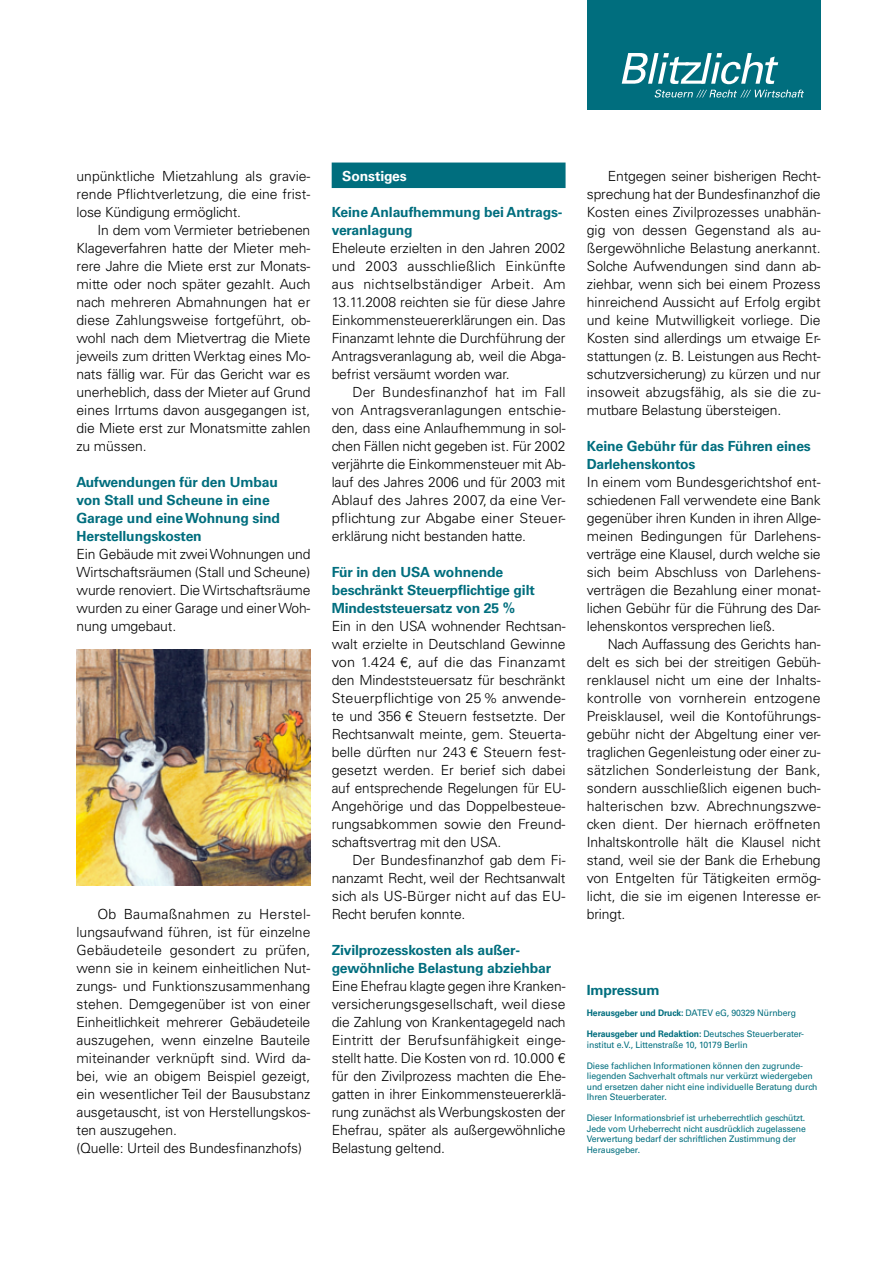
<style>
.page{position:relative;width:893px;height:1263px;background:#fff}
.page>*{position:absolute;margin:0;border:0;box-sizing:border-box;transform-origin:0 0}
.t1{font:300 13.95px/18px "Univers LT Std";letter-spacing:-.01em;color:#000;text-align:justify}
.t2{font:700 13.95px/18px "Univers LT Std";letter-spacing:-.01em;color:#006e7e}
.t3{font:700 13.95px "Univers LT Std";letter-spacing:-.01em;color:#fff}
.t4{font:9px/10.5px "Univers LT Std";letter-spacing:-.01em;color:#006e7e;scale:.96 1}
.s1{font-weight:700}
</style>
<div class="page">
<div style="left:587px;top:0;width:234px;height:110px;background:#006e7e"></div>
<svg style="left:622px;top:53px;width:156px;height:31px"></svg>
<svg style="left:655px;top:90px;width:149px;height:8px"></svg>
<div style="left:332px;top:163px;width:234px;height:25px;background:#006e7e"></div>
<img style="left:77px;top:649px;width:234px;height:236px">
<p class="t1" style="left:77px;top:167px;width:235px">unpünktliche Mietzahlung als gravie&shy;rende Pflichtverletzung, die eine frist&shy;lose Kündigung ermöglicht.</p>
<p class="t1" style="left:77px;top:221px;width:235px;text-indent:21px">In dem vom Vermieter betriebenen Klageverfahren hatte der Mieter meh&shy;rere Jahre die Miete erst zur Monats&shy;mitte oder noch später gezahlt. Auch nach mehreren Abmahnungen hat er diese Zahlungsweise fortgeführt, ob&shy;wohl nach dem Mietvertrag die Miete jeweils zum dritten Werktag eines Mo&shy;nats fällig war. Für das Gericht war es unerheblich, dass der Mieter auf Grund eines Irrtums davon ausgegangen ist, die Miete erst zur Monatsmitte zahlen zu müssen.</p>
<p class="t2" style="left:77px;top:473px;width:205px">Aufwendungen für den Umbau von Stall und Scheune in eine<br>Garage und eineWohnung sind<br>Herstellungskosten</p>
<p class="t1" style="left:77px;top:545px;width:235px">Ein Gebäude mit zwei Wohnungen und Wirtschaftsräumen (Stall und Scheune) wurde renoviert. Die Wirtschaftsräume wurden zu einer Garage und einer Woh&shy;nung umgebaut.</p>
<p class="t1" style="left:77px;top:905px;width:235px;text-align:left;text-indent:21px">Ob Baumaßnahmen zu Herstel&shy;lungsaufwand führen, ist für einzelne Gebäudeteile gesondert zu prüfen, wenn sie in keinem einheitlichen Nut&shy;zungs- und Funktionszusammenhang stehen. Demgegenüber ist von einer Einheitlichkeit mehrerer Gebäudeteile auszugehen, wenn einzelne Bauteile miteinander verknüpft sind. Wird da&shy;bei, wie an obigem Beispiel gezeigt, ein wesentlicher Teil der Bausubstanz ausgetauscht, ist von Herstellungskos&shy;ten auszugehen.<br>(Quelle: Urteil des Bundesfinanzhofs)</p>
<p class="t3" style="left:342px;top:167px;width:66px">Sonstiges</p>
<p class="t2" style="left:332px;top:203px;width:232px">Keine Anlaufhemmung bei Antrags&shy;veranlagung</p>
<p class="t1" style="left:332px;top:239px;width:235px">Eheleute erzielten in den Jahren 2002 und 2003 ausschließlich Einkünfte aus nichtselbständiger Arbeit. Am 13.11.2008 reichten sie für diese Jahre Einkommensteuererklärungen ein. Das Finanzamt lehnte die Durchführung der Antragsveranlagung ab, weil die Abga&shy;befrist versäumt worden war.</p>
<p class="t1" style="left:332px;top:383px;width:235px;text-indent:21px">Der Bundesfinanzhof hat im Fall von Antragsveranlagungen entschie&shy;den, dass eine Anlaufhemmung in sol&shy;chen Fällen nicht gegeben ist. Für 2002 verjährte die Einkommensteuer mit Ab&shy;lauf des Jahres 2006 und für 2003 mit Ablauf des Jahres 2007, da eine Ver&shy;pflichtung zur Abgabe einer Steuer&shy;erklärung nicht bestanden hatte.</p>
<p class="t2" style="left:332px;top:563px;width:205px">Für in den USA wohnende beschränkt Steuerpflichtige gilt<br>Mindeststeuersatz von 25 %</p>
<p class="t1" style="left:332px;top:617px;width:235px">Ein in den USA wohnender Rechtsan&shy;walt erzielte in Deutschland Gewinne von 1.424 €, auf die das Finanzamt den Mindeststeuersatz für beschränkt Steuerpflichtige von 25 % anwende&shy;te und 356 € Steuern festsetzte. Der Rechtsanwalt meinte, gem. Steuerta&shy;belle dürften nur 243 € Steuern fest&shy;gesetzt werden. Er berief sich dabei auf entsprechende Regelungen für EU-Angehörige und das Doppelbesteue&shy;rungsabkommen sowie den Freund&shy;schaftsvertrag mit den USA.</p>
<p class="t1" style="left:332px;top:851px;width:235px;text-indent:21px">Der Bundesfinanzhof gab dem Fi&shy;nanzamt Recht, weil der Rechtsanwalt sich als US-Bürger nicht auf das EU-Recht berufen konnte.</p>
<p class="t2" style="left:332px;top:941px;width:221px">Zivilprozesskosten als außer&shy;gewöhnliche Belastung abziehbar</p>
<p class="t1" style="left:332px;top:977px;width:235px">Eine Ehefrau klagte gegen ihre Kranken&shy;versicherungsgesellschaft, weil diese die Zahlung von Krankentagegeld nach Eintritt der Berufsunfähigkeit einge&shy;stellt hatte. Die Kosten von rd. 10.000 € für den Zivilprozess machten die Ehe&shy;gatten in ihrer Einkommensteuererklä&shy;rung zunächst als Werbungskosten der Ehefrau, später als außergewöhnliche Belastung geltend.</p>
<p class="t1" style="left:587px;top:167px;width:235px;text-indent:21px">Entgegen seiner bisherigen Recht&shy;sprechung hat der Bundesfinanzhof die Kosten eines Zivilprozesses unabhän&shy;gig von dessen Gegenstand als au&shy;ßergewöhnliche Belastung anerkannt.<br>Solche Aufwendungen sind dann ab&shy;ziehbar, wenn sich bei einem Prozess hinreichend Aussicht auf Erfolg ergibt und keine Mutwilligkeit vorliege. Die Kosten sind allerdings um etwaige Er&shy;stattungen (z. B. Leistungen aus Recht&shy;schutzversicherung) zu kürzen und nur insoweit abzugsfähig, als sie die zu&shy;mutbare Belastung übersteigen.</p>
<p class="t2" style="left:587px;top:437px;width:226px">Keine Gebühr für das Führen eines<br>Darlehenskontos</p>
<p class="t1" style="left:587px;top:473px;width:235px">In einem vom Bundesgerichtshof ent&shy;schiedenen Fall verwendete eine Bank gegenüber ihren Kunden in ihren Allge&shy;meinen Bedingungen für Darlehens&shy;verträge eine Klausel, durch welche sie sich beim Abschluss von Darlehens&shy;verträgen die Bezahlung einer monat&shy;lichen Gebühr für die Führung des Dar&shy;lehenskontos versprechen ließ.</p>
<p class="t1" style="left:587px;top:635px;width:235px;text-indent:21px">Nach Auffassung des Gerichts han&shy;delt es sich bei der streitigen Gebüh&shy;renklausel nicht um eine der Inhalts&shy;kontrolle von vornherein entzogene Preisklausel, weil die Kontoführungs&shy;gebühr nicht der Abgeltung einer ver&shy;traglichen Gegenleistung oder einer zu&shy;sätzlichen Sonderleistung der Bank, sondern ausschließlich eigenen buch&shy;halterischen bzw. Abrechnungszwe&shy;cken dient. Der hiernach eröffneten Inhaltskontrolle hält die Klausel nicht stand, weil sie der Bank die Erhebung von Entgelten für Tätigkeiten ermög&shy;licht, die sie im eigenen Interesse er&shy;bringt.</p>
<p class="t2" style="left:587px;top:981px;width:74px">Impressum</p>
<p class="t4" style="left:587px;top:1008px;width:219px"><span class="s1">Herausgeber und Druck:</span> DATEV eG, 90329 Nürnberg</p>
<p class="t4" style="left:587px;top:1029px;width:228px"><span class="s1">Herausgeber und Redaktion:</span> Deutsches Steuerberater&shy;institut e.V., Littenstraße 10, 10179 Berlin</p>
<p class="t4" style="left:587px;top:1060px;width:242px">Diese fachlichen Informationen können den zugrunde&shy;liegenden Sachverhalt oftmals nur verkürzt wiedergeben und ersetzen daher nicht eine individuelle Beratung durch Ihren Steuerberater.</p>
<p class="t4" style="left:587px;top:1113px;width:230px">Dieser Informationsbrief ist urheberrechtlich geschützt.<br>Jede vom Urheberrecht nicht ausdrücklich zugelassene Verwertung bedarf der schriftlichen Zustimmung der Herausgeber.</p>
</div>
